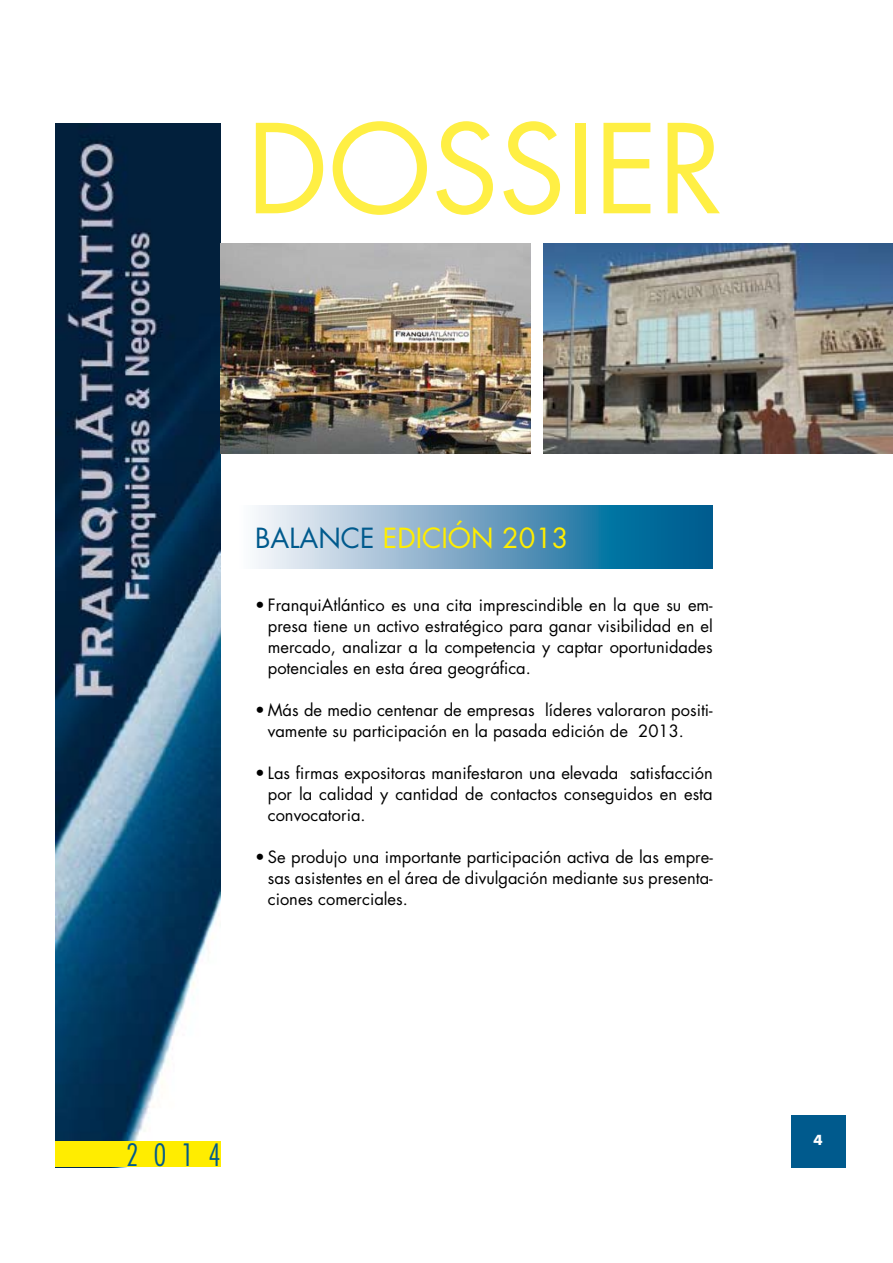
<style>
.page{position:relative;width:893px;height:1263px;background:#fff}
.page>*{position:absolute;margin:0;border:0;box-sizing:border-box;transform-origin:0 0}
.t1{font:120px "Futura";color:#ffef44}
.t2{font:300 condensed 30px "Futura";color:#005a8d}
.t3{font:27px "Futura";color:#ffed00}
.t4{font:16.5px/21px "Futura";color:#000;text-align:justify}
.t5{font:700 13.5px "Futura";color:#fff}
.s1{color:#005a8d}
</style>
<div class="page">
<img style="left:55px;top:123px;width:166px;height:1019px">
<div style="left:791px;top:1115px;width:54px;height:52px;background:#005a8d"></div>
<div style="left:55px;top:1142px;width:166px;height:25px;background:#ffed00"></div>
<svg style="left:256px;top:506px;width:457px;height:62px;background:#6ba1c1"></svg>
<img style="left:220px;top:243px;width:310px;height:210px">
<img style="left:543px;top:243px;width:350px;height:210px">
<h1 class="t1" style="left:247px;top:87px;width:478px">DOSSIER</h1>
<h3 class="t3" style="left:255px;top:519px;width:315px"><span class="s1">BALANCE</span> EDICIÓN 2013</h3>
<p class="t4" style="left:268px;top:594px;width:446px;text-indent:-13px">• FranquiAtlántico es una cita imprescindible en la que su em&shy;presa tiene un activo estratégico para ganar visibilidad en el mercado, analizar a la competencia y captar oportunidades potenciales en esta área geográfica.</p>
<p class="t4" style="left:268px;top:699px;width:446px;text-indent:-13px">• Más de medio centenar de empresas líderes valoraron positi&shy;vamente su participación en la pasada edición de 2013.</p>
<p class="t4" style="left:268px;top:762px;width:446px;text-indent:-13px">• Las firmas expositoras manifestaron una elevada satisfacción por la calidad y cantidad de contactos conseguidos en esta convocatoria.</p>
<p class="t4" style="left:268px;top:846px;width:446px;text-indent:-13px">• Se produjo una importante participación activa de las empre&shy;sas asistentes en el área de divulgación mediante sus presenta&shy;ciones comerciales.</p>
<h2 class="t2" style="left:126px;top:1136px;width:96px">2014</h2>
<p class="t5" style="left:813px;top:1131px;width:11px">4</p>
</div>
